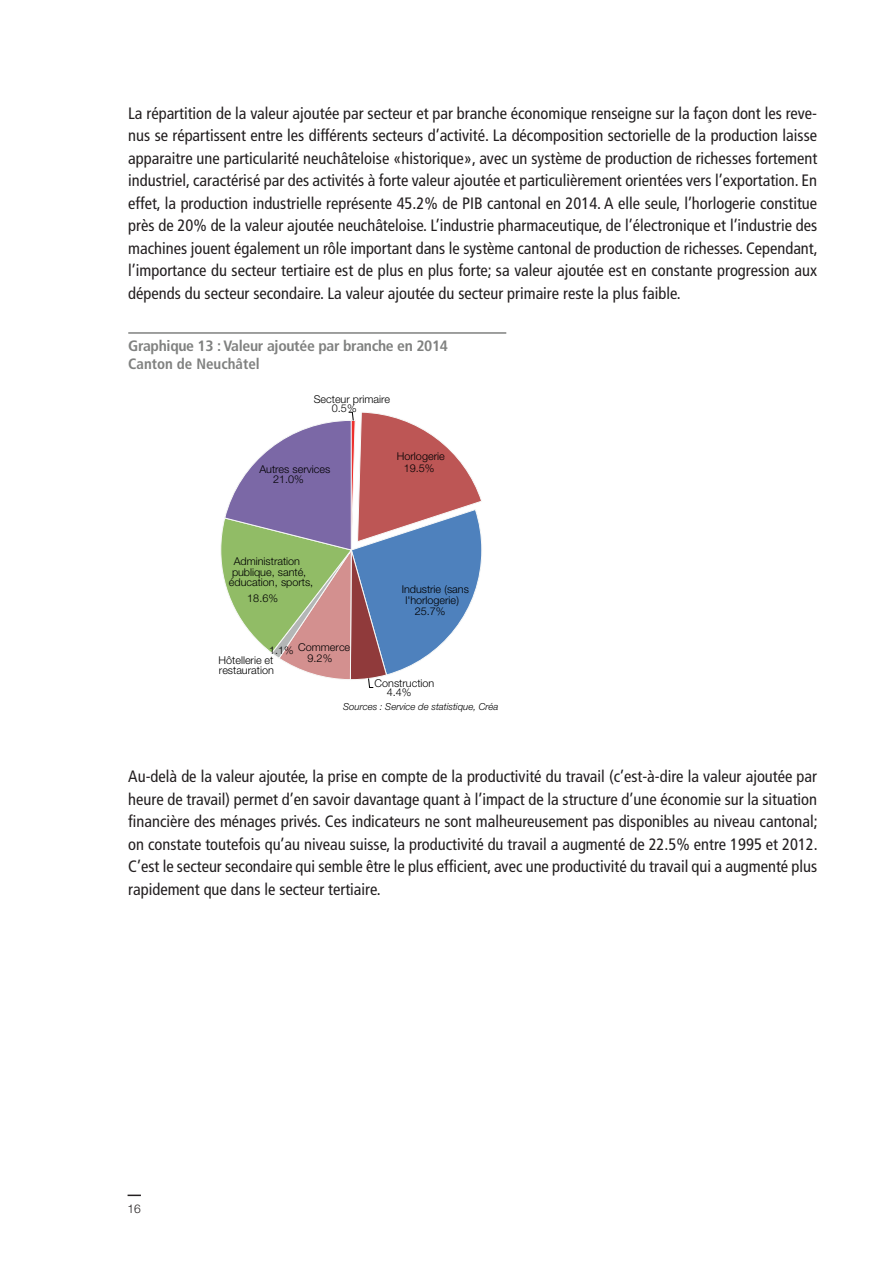
<style>
.page{position:relative;width:893px;height:1263px;background:#fff}
.page>*{position:absolute;margin:0;border:0;box-sizing:border-box;transform-origin:0 0}
.t1{font:condensed 16.5px/22.5px "Frutiger";color:#231f20;text-align:justify}
.t2{font:700 condensed 15px/18px "Frutiger";letter-spacing:-.025em;color:#808180;scale:1.05 1}
.t3{font:300 12px "Helvetica Neue LT Std";color:#231f20}
.t4{font:300 10.8px/10.6px "Helvetica Neue LT Std";color:#000001}
.t5{font:300 10.65px "Helvetica Neue LT Std";color:#000001}
.t6{font:italic 300 9.6px "Helvetica Neue LT Std";color:#000001}
</style>
<div class="page">
<svg style="left:128px;top:1194px;width:13px;height:2px"></svg>
<hr style="left:128px;top:332px;width:378px;height:2px;background:#808180">
<svg style="left:220px;top:411px;width:262px;height:277px"></svg>
<p class="t1" style="left:128px;top:102px;width:691px">La répartition de la valeur ajoutée par secteur et par branche économique renseigne sur la façon dont les reve&shy;nus se répartissent entre les différents secteurs d’activité. La décomposition sectorielle de la production laisse apparaitre une particularité neuchâteloise «historique», avec un système de production de richesses fortement industriel, caractérisé par des activités à forte valeur ajoutée et particulièrement orientées vers l’exportation. En effet, la production industrielle représente 45.2% de PIB cantonal en 2014. A elle seule, l’horlogerie constitue près de 20% de la valeur ajoutée neuchâteloise. L’industrie pharmaceutique, de l’électronique et l’industrie des machines jouent également un rôle important dans le système cantonal de production de richesses. Cependant, l’importance du secteur tertiaire est de plus en plus forte; sa valeur ajoutée est en constante progression aux dépends du secteur secondaire. La valeur ajoutée du secteur primaire reste la plus faible.</p>
<p class="t2" style="left:128px;top:337px;width:306px">Graphique 13 : Valeur ajoutée par branche en 2014<br>Canton de Neuchâtel</p>
<p class="t4" style="left:332px;top:394px;width:60px;line-height:9.3px;text-indent:-18px">Secteur primaire<br>0.5%</p>
<p class="t4" style="left:273px;top:463px;width:59px;text-indent:-14px">Autres services<br>21.0%</p>
<p class="t4" style="left:397px;top:450px;width:49px;line-height:12px;text-align:center">Horlogerie<br>19.5%</p>
<p class="t4" style="left:229px;top:556px;width:86px;text-indent:5px">Administration publique, santé, éducation, sports,</p>
<p class="t4" style="left:247px;top:593px;width:32px">18.6%</p>
<p class="t4" style="left:298px;top:642px;width:53px">Commerce</p>
<p class="t5" style="left:269px;top:644px;width:26px">1.1%</p>
<p class="t4" style="left:219px;top:654px;width:56px">Hôtellerie et</p>
<p class="t4" style="left:308px;top:652px;width:26px">9.2%</p>
<p class="t4" style="left:219px;top:665px;width:56px">restauration</p>
<p class="t4" style="left:402px;top:584px;width:69px">Industrie (sans</p>
<p class="t4" style="left:405px;top:595px;width:55px">l'horlogerie)</p>
<p class="t4" style="left:415px;top:605px;width:32px">25.7%</p>
<p class="t4" style="left:387px;top:678px;width:49px;line-height:9.3px;text-indent:-12px">Construction<br>4.4%</p>
<p class="t6" style="left:343px;top:700px;width:157px">Sources : Service de statistique, Créa</p>
<p class="t1" style="left:128px;top:765px;width:691px">Au-delà de la valeur ajoutée, la prise en compte de la productivité du travail (c’est-à-dire la valeur ajoutée par heure de travail) permet d’en savoir davantage quant à l’impact de la structure d’une économie sur la situation financière des ménages privés. Ces indicateurs ne sont malheureusement pas disponibles au niveau cantonal; on constate toutefois qu’au niveau suisse, la productivité du travail a augmenté de 22.5% entre 1995 et 2012.<br>C’est le secteur secondaire qui semble être le plus efficient, avec une productivité du travail qui a augmenté plus rapidement que dans le secteur tertiaire.</p>
<p class="t3" style="left:128px;top:1201px;width:15px">16</p>
</div>
